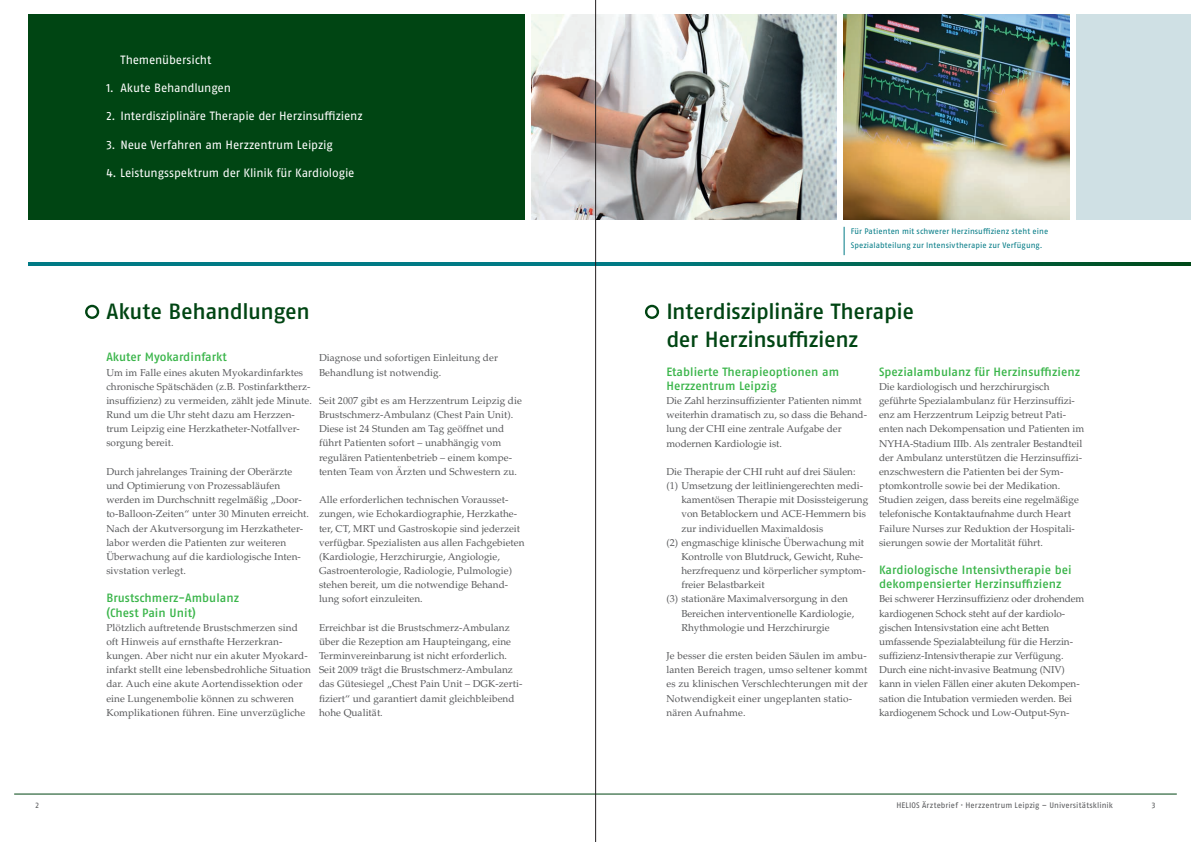
<style>
.page{position:relative;width:1191px;height:842px;background:#fff}
.page>*{position:absolute;margin:0;border:0;box-sizing:border-box;transform-origin:0 0}
.t1{font:500 22px/28.3px "Fago Pro";letter-spacing:-.02em;color:#004513}
.t2{font:500 12px/14.2px "Fago Pro";letter-spacing:.005em;color:#3ab54a}
.t3{font:12px "Fago Pro";letter-spacing:-.015em;color:#fff}
.t4{font:10px/14.2px "Palatino LT Std";letter-spacing:.005em;color:#57585a}
.t5{font:8px/14.2px "Fago Pro";letter-spacing:.005em;color:#007a85}
.t6{font:8px "Fago Pro";letter-spacing:.01em;color:#57585a}
</style>
<div class="page">
<hr style="left:14px;top:794px;width:1162px;height:1px;background:#004513">
<div style="left:28px;top:14px;width:496px;height:206px;background:#004513"></div>
<div style="left:1076px;top:14px;width:115px;height:206px;background:#cfe0e4"></div>
<img style="left:531px;top:14px;width:305px;height:206px">
<svg style="left:28px;top:262px;width:1163px;height:4px;background:#006e69"></svg>
<svg style="left:843px;top:227px;width:1px;height:28px"></svg>
<svg style="left:85px;top:305px;width:14px;height:14px"></svg>
<svg style="left:645px;top:305px;width:14px;height:14px"></svg>
<img style="left:843px;top:14px;width:226px;height:206px">
<hr style="left:595px;top:0;width:1px;height:842px;background:#231f20">
<p class="t3" style="left:120px;top:52px;width:92px">Themenübersicht</p>
<p class="t3" style="left:106px;top:81px;width:126px">1. Akute Behandlungen</p>
<p class="t3" style="left:106px;top:109px;width:258px">2. Interdisziplinäre Therapie der Herzinsuffizienz</p>
<p class="t3" style="left:106px;top:137px;width:228px">3. Neue Verfahren am Herzzentrum Leipzig</p>
<p class="t3" style="left:106px;top:166px;width:250px">4. Leistungsspektrum der Klinik für Kardiologie</p>
<h1 class="t1" style="left:106px;top:297px;width:205px">Akute Behandlungen</h1>
<p class="t2" style="left:106px;top:350px;width:122px">Akuter Myokardinfarkt</p>
<p class="t4" style="left:106px;top:365px;width:207px">Um im Falle eines akuten Myokardinfarktes chronische Spätschäden (z.B. Postinfarktherz&shy;insuffizienz) zu vermeiden, zählt jede Minute.<br>Rund um die Uhr steht dazu am Herzzen&shy;trum Leipzig eine Herzkatheter-Notfallver&shy;sorgung bereit.</p>
<p class="t4" style="left:106px;top:464px;width:204px">Durch jahrelanges Training der Oberärzte und Optimierung von Prozessabläufen werden im Durchschnitt regelmäßig „Door&shy;to-Balloon-Zeiten“ unter 30 Minuten erreicht.<br>Nach der Akutversorgung im Herzkatheter&shy;labor werden die Patienten zur weiteren Überwachung auf die kardiologische Inten&shy;sivstation verlegt.</p>
<p class="t2" style="left:106px;top:591px;width:134px">Brustschmerz-Ambulanz (Chest Pain Unit)</p>
<p class="t4" style="left:106px;top:620px;width:206px">Plötzlich auftretende Brustschmerzen sind oft Hinweis auf ernsthafte Herzerkran&shy;kungen. Aber nicht nur ein akuter Myokard&shy;infarkt stellt eine lebensbedrohliche Situation dar. Auch eine akute Aortendissektion oder eine Lungenembolie können zu schweren Komplikationen führen. Eine unverzügliche</p>
<p class="t4" style="left:319px;top:351px;width:180px">Diagnose und sofortigen Einleitung der<br>Behandlung ist notwendig.</p>
<p class="t4" style="left:319px;top:394px;width:204px">Seit 2007 gibt es am Herzzentrum Leipzig die Brustschmerz-Ambulanz (Chest Pain Unit).<br>Diese ist 24 Stunden am Tag geöffnet und führt Patienten sofort – unabhängig vom regulären Patientenbetrieb – einem kompe&shy;tenten Team von Ärzten und Schwestern zu.</p>
<p class="t4" style="left:319px;top:493px;width:207px">Alle erforderlichen technischen Vorausset&shy;zungen, wie Echokardiographie, Herzkathe&shy;ter, CT, MRT und Gastroskopie sind jederzeit verfügbar. Spezialisten aus allen Fachgebieten (Kardiologie, Herzchirurgie, Angiologie, Gastroenterologie, Radiologie, Pulmologie) stehen bereit, um die notwendige Behand&shy;lung sofort einzuleiten.</p>
<p class="t4" style="left:319px;top:620px;width:205px">Erreichbar ist die Brustschmerz-Ambulanz über die Rezeption am Haupteingang, eine Terminvereinbarung ist nicht erforderlich.<br>Seit 2009 trägt die Brustschmerz-Ambulanz das Gütesiegel „Chest Pain Unit – DGK-zerti&shy;fiziert“ und garantiert damit gleichbleibend hohe Qualität.</p>
<p class="t5" style="left:850px;top:224px;width:199px">Für Patienten mit schwerer Herzinsuffizienz steht eine<br>Spezialabteilung zur Intensivtherapie zur Verfügung.</p>
<h1 class="t1" style="left:666px;top:297px;width:249px">Interdisziplinäre Therapie der Herzinsuffizienz</h1>
<p class="t2" style="left:666px;top:364px;width:174px">Etablierte Therapieoptionen am<br>Herzzentrum Leipzig</p>
<p class="t4" style="left:666px;top:394px;width:202px">Die Zahl herzinsuffizienter Patienten nimmt weiterhin dramatisch zu, so dass die Behand&shy;lung der CHI eine zentrale Aufgabe der modernen Kardiologie ist.</p>
<p class="t4" style="left:666px;top:464px;width:191px">Die Therapie der CHI ruht auf drei Säulen:</p>
<p class="t4" style="left:666px;top:479px;width:198px">(1) Umsetzung der leitliniengerechten medi-</p>
<p class="t4" style="left:681px;top:493px;width:188px">kamentösen Therapie mit Dosissteigerung</p>
<p class="t4" style="left:681px;top:507px;width:186px">von Betablockern und ACE-Hemmern bis</p>
<p class="t4" style="left:681px;top:521px;width:143px">zur individuellen Maximaldosis</p>
<p class="t4" style="left:666px;top:535px;width:199px">(2) engmaschige klinische Überwachung mit</p>
<p class="t4" style="left:681px;top:549px;width:183px">Kontrolle von Blutdruck, Gewicht, Ruhe-</p>
<p class="t4" style="left:681px;top:564px;width:186px">herzfrequenz und körperlicher symptom-</p>
<p class="t4" style="left:681px;top:578px;width:85px">freier Belastbarkeit</p>
<p class="t4" style="left:666px;top:592px;width:183px">(3) stationäre Maximalversorgung in den</p>
<p class="t4" style="left:681px;top:606px;width:174px">Bereichen interventionelle Kardiologie,</p>
<p class="t4" style="left:681px;top:620px;width:150px">Rhythmologie und Herzchirurgie</p>
<p class="t4" style="left:666px;top:649px;width:203px">Je besser die ersten beiden Säulen im ambu&shy;lanten Bereich tragen, umso seltener kommt es zu klinischen Verschlechterungen mit der Notwendigkeit einer ungeplanten statio&shy;nären Aufnahme.</p>
<p class="t2" style="left:879px;top:364px;width:202px">Spezialambulanz für Herzinsuffizienz</p>
<p class="t4" style="left:879px;top:379px;width:207px">Die kardiologisch und herzchirurgisch geführte Spezialambulanz für Herzinsuffizi&shy;enz am Herzzentrum Leipzig betreut Pati&shy;enten nach Dekompensation und Patienten im NYHA-Stadium IIIb. Als zentraler Bestandteil der Ambulanz unterstützen die Herzinsuffizi&shy;enzschwestern die Patienten bei der Sym&shy;ptomkontrolle sowie bei der Medikation.<br>Studien zeigen, dass bereits eine regelmäßige telefonische Kontaktaufnahme durch Heart Failure Nurses zur Reduktion der Hospitali&shy;sierungen sowie der Mortalität führt.</p>
<p class="t2" style="left:879px;top:563px;width:194px">Kardiologische Intensivtherapie bei dekompensierter Herzinsuffizienz</p>
<p class="t4" style="left:879px;top:592px;width:207px">Bei schwerer Herzinsuffizienz oder drohendem kardiogenen Schock steht auf der kardiolo&shy;gischen Intensivstation eine acht Betten umfassende Spezialabteilung für die Herzin&shy;suffizienz-Intensivtherapie zur Verfügung.<br>Durch eine nicht-invasive Beatmung (NIV) kann in vielen Fällen einer akuten Dekompen&shy;sation die Intubation vermieden werden. Bei kardiogenem Schock und Low-Output-Syn-</p>
<p class="t6" style="left:35px;top:800px;width:5px">2</p>
<p class="t6" style="left:896px;top:800px;width:218px">HELIOS Ärztebrief · Herzzentrum Leipzig – Universitätsklinik</p>
<p class="t6" style="left:1151px;top:800px;width:5px">3</p>
</div>
